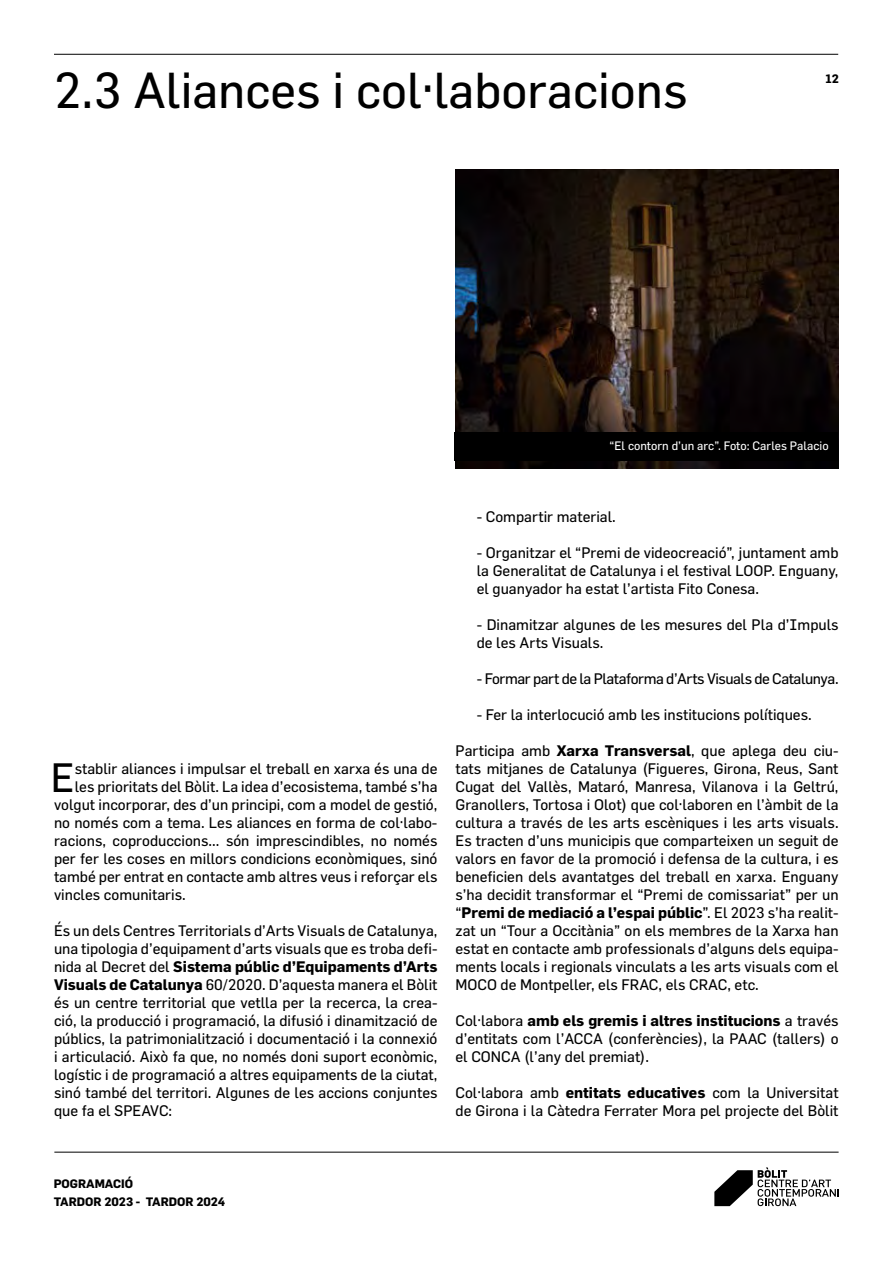
<style>
.page{position:relative;width:893px;height:1263px;background:#fff}
.page>*{position:absolute;margin:0;border:0;box-sizing:border-box;transform-origin:0 0}
.t1{font:49.5px "Flama";color:#000}
.t2{font:40.2px "Flama";color:#000}
.t3{font:15px/18px "Flama";color:#000;text-align:justify}
.t4{font:15px "Flama";letter-spacing:-.03em;color:#000}
.t5{font:12px "Flama";color:#fff}
.t6{font:700 12px/18px "Flama";color:#000}
.s1{font-weight:700}
</style>
<div class="page">
<hr style="left:54px;top:1152px;width:785px;height:1px;background:#000">
<hr style="left:54px;top:54px;width:784px;height:1px;background:#000">
<svg style="left:714px;top:1167px;width:125px;height:39px"></svg>
<img style="left:455px;top:170px;width:383px;height:298px">
<div style="left:455px;top:432px;width:383px;height:28px;background:#000"></div>
<h1 class="t1" style="left:54px;top:60px;width:635px">2.3 Aliances i col·laboracions</h1>
<p class="t6" style="left:825px;top:69px;width:15px">12</p>
<p class="t5" style="left:609px;top:438px;width:221px">“El contorn d’un arc”. Foto: Carles Palacio</p>
<h2 class="t2" style="left:51px;top:753px;width:25px">E</h2>
<p class="t3" style="left:75px;top:759px;width:364px">stablir aliances i impulsar el treball en xarxa és una de</p>
<p class="t3" style="left:75px;top:777px;width:364px">les prioritats del Bòlit. La idea d’ecosistema, també s’ha</p>
<p class="t3" style="left:54px;top:795px;width:385px">volgut incorporar, des d’un principi, com a model de gestió,</p>
<p class="t3" style="left:54px;top:813px;width:385px">no només com a tema. Les aliances en forma de col·labo-</p>
<p class="t3" style="left:54px;top:831px;width:385px">racions, coproduccions... són imprescindibles, no només</p>
<p class="t3" style="left:54px;top:849px;width:385px">per fer les coses en millors condicions econòmiques, sinó</p>
<p class="t3" style="left:54px;top:867px;width:385px">també per entrat en contacte amb altres veus i reforçar els</p>
<p class="t3" style="left:54px;top:885px;width:133px">vincles comunitaris.</p>
<p class="t3" style="left:54px;top:921px;width:385px">És un dels Centres Territorials d’Arts Visuals de Catalunya, una tipologia d’equipament d’arts visuals que es troba defi&shy;nida al Decret del <span class="s1">Sistema públic d’Equipaments d’Arts Visuals de Catalunya</span> 60/2020. D’aquesta manera el Bòlit és un centre territorial que vetlla per la recerca, la crea&shy;ció, la producció i programació, la difusió i dinamització de públics, la patrimonialització i documentació i la connexió i articulació. Això fa que, no només doni suport econòmic, logístic i de programació a altres equipaments de la ciutat, sinó també del territori. Algunes de les accions conjuntes que fa el SPEAVC:</p>
<p class="t3" style="left:477px;top:507px;width:141px">- Compartir material.</p>
<p class="t3" style="left:477px;top:543px;width:363px">- Organitzar el “Premi de videocreació”, juntament amb la Generalitat de Catalunya i el festival LOOP. Enguany, el guanyador ha estat l’artista Fito Conesa.</p>
<p class="t3" style="left:477px;top:615px;width:363px">- Dinamitzar algunes de les mesures del Pla d’Impuls de les Arts Visuals.</p>
<p class="t4" style="left:477px;top:670px;width:363px">- Formar part de la Plataforma d’Arts Visuals de Catalunya.</p>
<p class="t3" style="left:477px;top:705px;width:337px">- Fer la interlocució amb les institucions polítiques.</p>
<p class="t3" style="left:455px;top:741px;width:385px">Participa amb <span class="s1">Xarxa Transversal</span>, que aplega deu ciu&shy;tats mitjanes de Catalunya (Figueres, Girona, Reus, Sant Cugat del Vallès, Mataró, Manresa, Vilanova i la Geltrú, Granollers, Tortosa i Olot) que col·laboren en l’àmbit de la cultura a través de les arts escèniques i les arts visuals.<br>Es tracten d’uns municipis que comparteixen un seguit de valors en favor de la promoció i defensa de la cultura, i es beneficien dels avantatges del treball en xarxa. Enguany s’ha decidit transformar el “Premi de comissariat” per un “<span class="s1">Premi de mediació a l’espai públic</span>”. El 2023 s’ha realit&shy;zat un “Tour a Occitània” on els membres de la Xarxa han estat en contacte amb professionals d’alguns dels equipa&shy;ments locals i regionals vinculats a les arts visuals com el MOCO de Montpeller, els FRAC, els CRAC, etc.</p>
<p class="t3" style="left:455px;top:1011px;width:385px">Col·labora <span class="s1">amb els gremis i altres institucions</span> a través d’entitats com l’ACCA (conferències), la PAAC (tallers) o el CONCA (l’any del premiat).</p>
<p class="t3" style="left:455px;top:1083px;width:385px">Col·labora amb <span class="s1">entitats educatives</span> com la Universitat de Girona i la Càtedra Ferrater Mora pel projecte del Bòlit</p>
<p class="t6" style="left:54px;top:1174px;width:173px">POGRAMACIÓ<br>TARDOR 2023 - TARDOR 2024</p>
</div>
